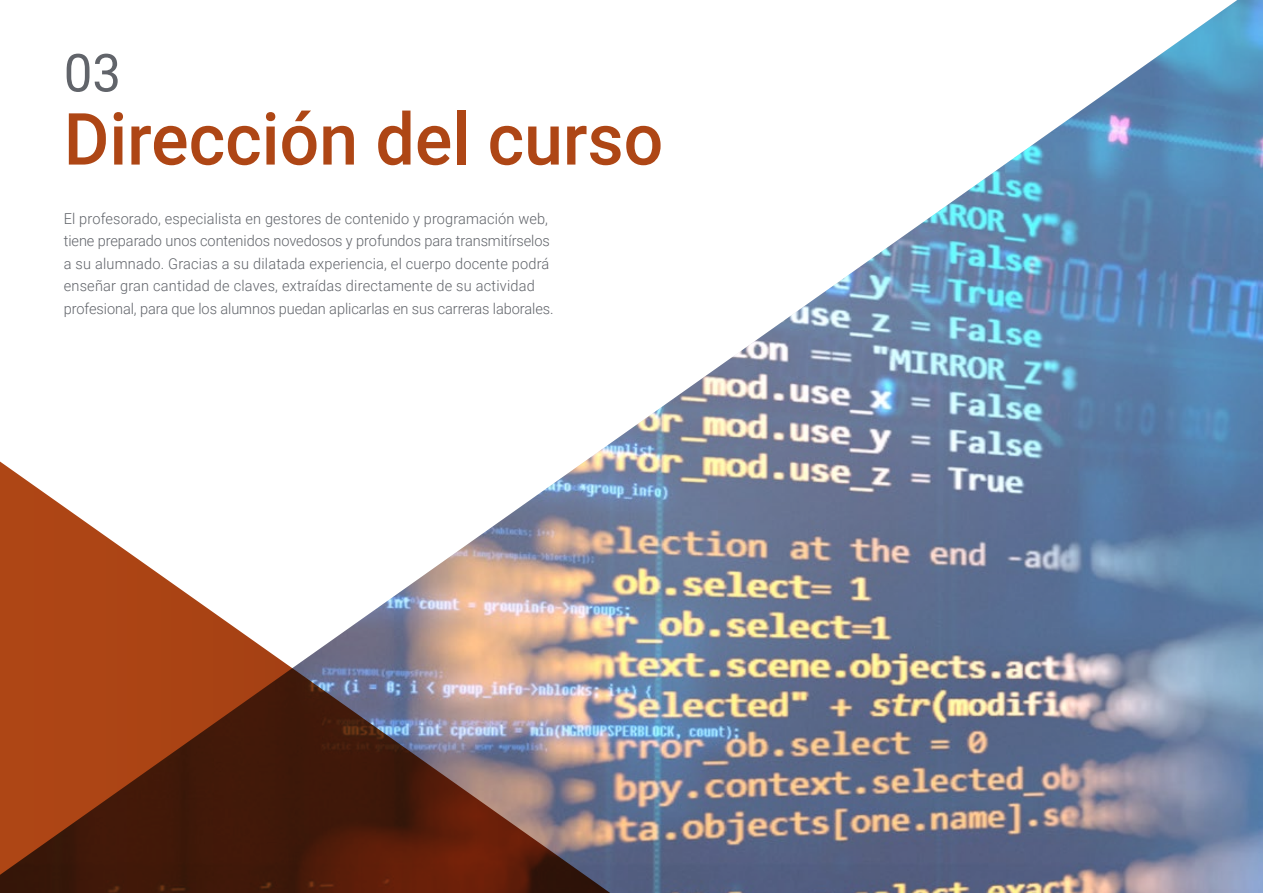
<style>
.page{position:relative;width:1263px;height:893px;background:#fff}
.page>*{position:absolute;margin:0;border:0;box-sizing:border-box;transform-origin:0 0}
.t1{font:500 72px "Roboto";color:#ae4615}
.t2{font:52.5px "Roboto";color:#61646a}
.t3{font:300 15px/22.5px "Roboto";letter-spacing:.01em;color:#61646a}
</style>
<div class="page">
<img style="left:607px;top:0;width:656px;height:893px">
<svg style="left:0;top:446px;width:640px;height:447px"></svg>
<h2 class="t2" style="left:64px;top:36px;width:59px">03</h2>
<h1 class="t1" style="left:64px;top:89px;width:601px">Dirección del curso</h1>
<p class="t3" style="left:64px;top:207px;width:491px">El profesorado, especialista en gestores de contenido y programación web, tiene preparado unos contenidos novedosos y profundos para transmitírselos a su alumnado. Gracias a su dilatada experiencia, el cuerpo docente podrá enseñar gran cantidad de claves, extraídas directamente de su actividad profesional, para que los alumnos puedan aplicarlas en sus carreras laborales.</p>
</div>
